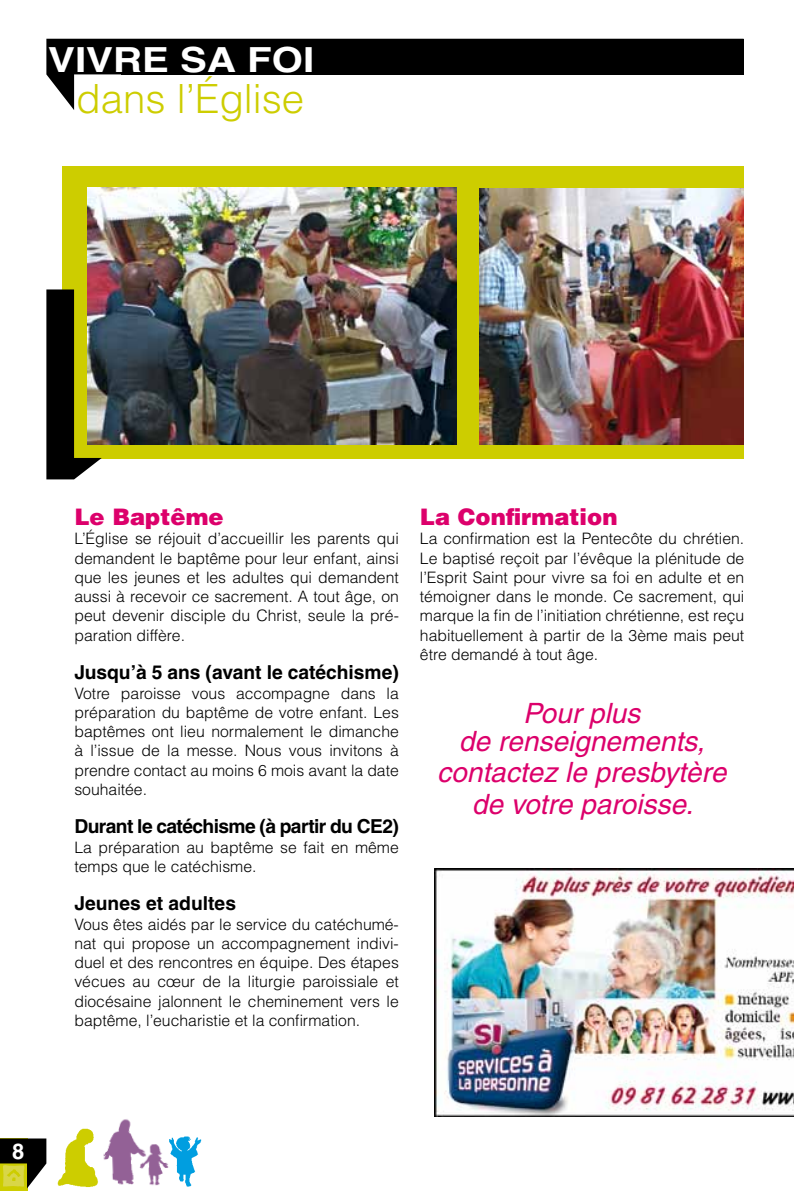
<style>
.page{position:relative;width:794px;height:1191px;background:#fff}
.page>*{position:absolute;margin:0;border:0;box-sizing:border-box;transform-origin:0 0}
.t1{font:300 40.25px "Helvetica";color:#cdcd00}
.t2{font:700 34.65px "Helvetica";color:#fff;scale:1.16 1}
.t3{font:italic 28px/28px "Helvetica";color:#dc006b;text-align:center}
.t4{font:900 22.75px "Helvetica";color:#dc006b}
.t5{font:700 21.88px "Helvetica";color:#fff}
.t6{font:700 19.25px "Helvetica";color:#000}
.t7{font:700 19.25px "Helvetica";letter-spacing:-.03em;color:#000}
.t8{font:300 15.75px/19.2px "Helvetica";color:#000;text-align:justify}
</style>
<div class="page">
<div style="left:0;top:1138px;width:27px;height:53px;background:#cdcd00"></div>
<svg style="left:0;top:1138px;width:46px;height:50px"></svg>
<img style="left:57px;top:1128px;width:41px;height:60px">
<img style="left:170px;top:1136px;width:32px;height:50px">
<img style="left:103px;top:1119px;width:67px;height:67px">
<svg style="left:46px;top:39px;width:697px;height:71px;fill:#000"></svg>
<div style="left:62px;top:166px;width:681px;height:293px;background:#cdcd00"></div>
<svg style="left:46px;top:289px;width:56px;height:190px"></svg>
<img style="left:88px;top:187px;width:368px;height:257px">
<img style="left:479px;top:188px;width:264px;height:256px">
<img style="left:434px;top:868px;width:359px;height:248px">
<h2 class="t2" style="left:48px;top:38px;width:231px">VIVRE SA FOI</h2>
<h1 class="t1" style="left:76px;top:73px;width:230px">dans l’Église</h1>
<h3 class="t5" style="left:12px;top:1138px;width:14px">8</h3>
<h3 class="t4" style="left:74px;top:502px;width:151px">Le Baptême</h3>
<p class="t8" style="left:74px;top:529px;width:326px">L’Église se réjouit d’accueillir les parents qui demandent le baptême pour leur enfant, ainsi que les jeunes et les adultes qui demandent aussi à recevoir ce sacrement. A tout âge, on peut devenir disciple du Christ, seule la pré&shy;paration diffère.</p>
<p class="t6" style="left:74px;top:660px;width:326px">Jusqu’à 5 ans (avant le catéchisme)</p>
<p class="t8" style="left:74px;top:683px;width:326px">Votre paroisse vous accompagne dans la préparation du baptême de votre enfant. Les baptêmes ont lieu normalement le dimanche à l’issue de la messe. Nous vous invitons à prendre contact au moins 6 mois avant la date souhaitée.</p>
<p class="t7" style="left:74px;top:814px;width:326px">Durant le catéchisme (à partir du CE2)</p>
<p class="t8" style="left:74px;top:837px;width:326px">La préparation au baptême se fait en même temps que le catéchisme.</p>
<p class="t6" style="left:74px;top:891px;width:163px">Jeunes et adultes</p>
<p class="t8" style="left:74px;top:914px;width:326px">Vous êtes aidés par le service du catéchumé&shy;nat qui propose un accompagnement indivi&shy;duel et des rencontres en équipe. Des étapes vécues au cœur de la liturgie paroissiale et diocésaine jalonnent le cheminement vers le baptême, l’eucharistie et la confirmation.</p>
<h3 class="t4" style="left:420px;top:502px;width:199px">La Confirmation</h3>
<p class="t8" style="left:420px;top:529px;width:326px">La confirmation est la Pentecôte du chrétien.<br>Le baptisé reçoit par l’évêque la plénitude de l’Esprit Saint pour vivre sa foi en adulte et en témoigner dans le monde. Ce sacrement, qui marque la fin de l’initiation chrétienne, est reçu habituellement à partir de la 3ème mais peut être demandé à tout âge.</p>
<h3 class="t3" style="left:459px;top:698px;width:247px">Pour plus<br>de renseignements,</h3>
<h3 class="t3" style="left:437px;top:756px;width:290px;line-height:31.5px">contactez le presbytère de votre paroisse.</h3>
</div>
